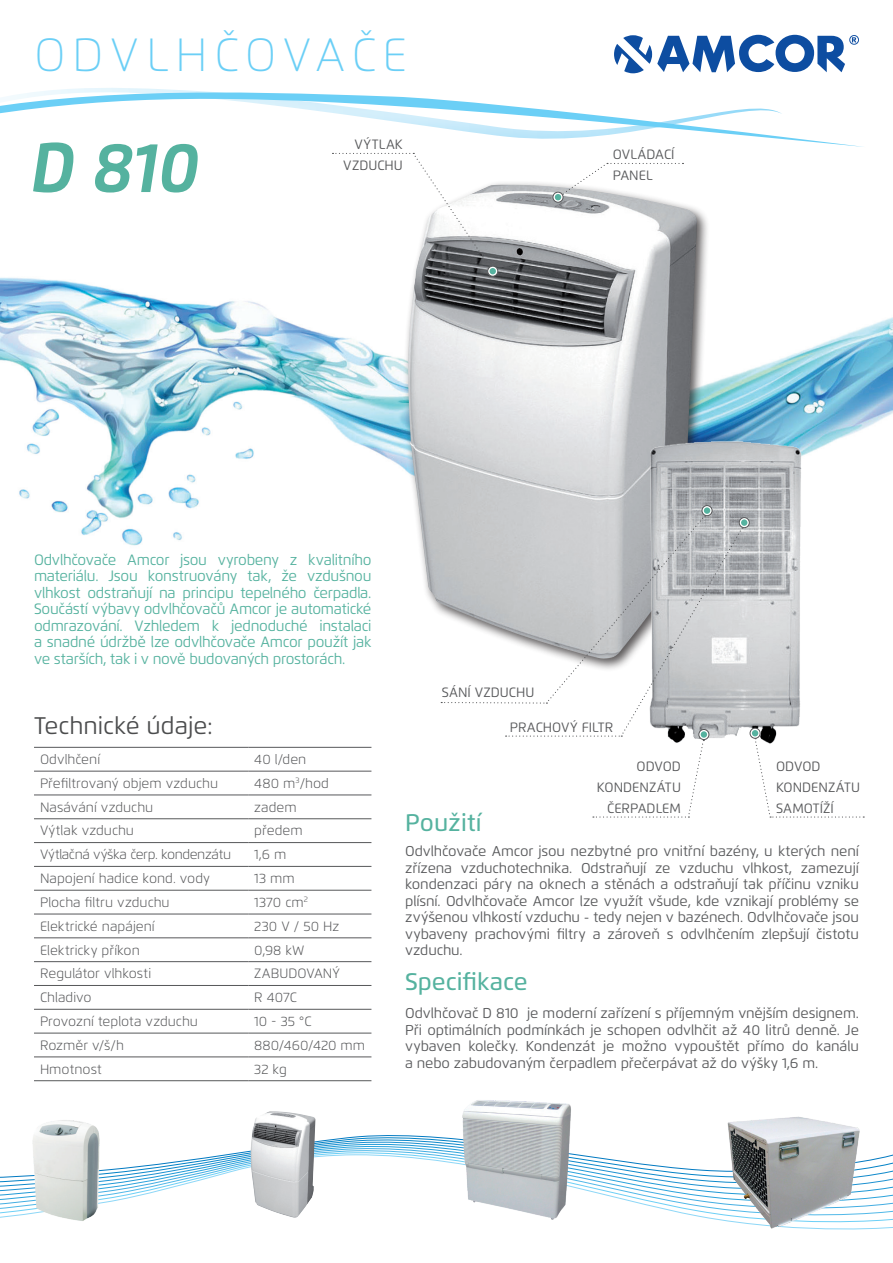
<style>
.page{position:relative;width:893px;height:1263px;background:#fff}
.page>*{position:absolute;margin:0;border:0;box-sizing:border-box;transform-origin:0 0}
.t1{font:italic 700 70.2px "Flexo";color:#55b29f}
.t2{font:100 46.5px "Flexo";letter-spacing:.145em;color:#6bcff6}
.t3{font:500 24px "Flexo";color:#55b29f}
.t4{font:24px "Flexo";color:#4b4c4d}
.t5{font:15px/16.5px "Flexo";letter-spacing:-.02em;color:#55b29f;text-align:justify}
.t6{font:14.25px/16.5px "Flexo";letter-spacing:-.01em;color:#57585a;text-align:justify}
.t7{font:300 13.5px "Flexo";color:#57585a}
.t8{font:13.5px/21px "Flexo";color:#57585a;text-align:right}
.t9{font:300 13.5px "Flexo";letter-spacing:-.03em;color:#57585a}
</style>
<div class="page">
<img style="left:0;top:277px;width:893px;height:254px">
<svg style="left:0;top:88px;width:863px;height:59px"></svg>
<svg style="left:0;top:1206px;width:893px;height:7px"></svg>
<svg style="left:0;top:1199px;width:893px;height:7px"></svg>
<svg style="left:0;top:1194px;width:893px;height:5px"></svg>
<svg style="left:0;top:1189px;width:885px;height:5px"></svg>
<svg style="left:0;top:1183px;width:893px;height:6px"></svg>
<svg style="left:0;top:1135px;width:893px;height:48px"></svg>
<svg style="left:614px;top:35px;width:245px;height:38px"></svg>
<img style="left:25px;top:1120px;width:82px;height:101px">
<img style="left:459px;top:1100px;width:115px;height:120px">
<img style="left:250px;top:1111px;width:66px;height:107px">
<img style="left:713px;top:1116px;width:166px;height:114px">
<hr style="left:34px;top:747px;width:214px;height:1px;background:#57585a">
<hr style="left:248px;top:747px;width:123px;height:1px;background:#57585a">
<hr style="left:34px;top:771px;width:214px;height:1px;background:#57585a">
<hr style="left:248px;top:771px;width:123px;height:1px;background:#57585a">
<hr style="left:34px;top:795px;width:214px;height:1px;background:#57585a">
<hr style="left:248px;top:795px;width:123px;height:1px;background:#57585a">
<hr style="left:34px;top:818px;width:214px;height:1px;background:#57585a">
<hr style="left:248px;top:818px;width:123px;height:1px;background:#57585a">
<hr style="left:34px;top:842px;width:214px;height:1px;background:#57585a">
<hr style="left:248px;top:842px;width:123px;height:1px;background:#57585a">
<hr style="left:34px;top:866px;width:214px;height:1px;background:#57585a">
<hr style="left:248px;top:866px;width:123px;height:1px;background:#57585a">
<hr style="left:34px;top:890px;width:214px;height:1px;background:#57585a">
<hr style="left:248px;top:890px;width:123px;height:1px;background:#57585a">
<hr style="left:34px;top:914px;width:214px;height:1px;background:#57585a">
<hr style="left:248px;top:914px;width:123px;height:1px;background:#57585a">
<hr style="left:34px;top:937px;width:214px;height:1px;background:#57585a">
<hr style="left:248px;top:937px;width:123px;height:1px;background:#57585a">
<hr style="left:34px;top:961px;width:214px;height:1px;background:#57585a">
<hr style="left:248px;top:961px;width:123px;height:1px;background:#57585a">
<hr style="left:34px;top:985px;width:214px;height:1px;background:#57585a">
<hr style="left:248px;top:985px;width:123px;height:1px;background:#57585a">
<hr style="left:34px;top:1009px;width:214px;height:1px;background:#57585a">
<hr style="left:248px;top:1009px;width:123px;height:1px;background:#57585a">
<hr style="left:34px;top:1033px;width:214px;height:1px;background:#57585a">
<hr style="left:248px;top:1033px;width:123px;height:1px;background:#57585a">
<hr style="left:34px;top:1057px;width:214px;height:1px;background:#57585a">
<hr style="left:248px;top:1057px;width:123px;height:1px;background:#57585a">
<hr style="left:34px;top:1080px;width:214px;height:1px;background:#57585a">
<hr style="left:248px;top:1080px;width:123px;height:1px;background:#57585a">
<div style="left:403px;top:180px;width:307px;height:492px;background:#231f20;opacity:.75"></div>
<img style="left:407px;top:184px;width:290px;height:475px">
<img style="left:637px;top:432px;width:175px;height:306px">
<div style="left:553px;top:192px;width:10px;height:11px;border:1px solid #57585a;border-radius:50%"></div>
<svg style="left:555px;top:163px;width:128px;height:37px"></svg>
<div style="left:487px;top:266px;width:11px;height:11px;border:1px solid #57585a;border-radius:50%"></div>
<svg style="left:332px;top:153px;width:164px;height:121px"></svg>
<div style="left:750px;top:728px;width:10px;height:10px;background:#6c6d6f;border-radius:50%"></div>
<div style="left:750px;top:728px;width:10px;height:11px;border:1px solid #57585a;border-radius:50%"></div>
<svg style="left:752px;top:730px;width:112px;height:88px"></svg>
<svg style="left:441px;top:515px;width:302px;height:303px"></svg>
<div style="left:702px;top:505px;width:10px;height:11px;border:1px solid #57585a;border-radius:50%"></div>
<div style="left:704px;top:507px;width:6px;height:7px;background:#55b29f;border-radius:50%"></div>
<svg style="left:739px;top:518px;width:10px;height:10px"></svg>
<div style="left:739px;top:517px;width:11px;height:11px;border:1px solid #57585a;border-radius:50%"></div>
<div style="left:741px;top:519px;width:6px;height:7px;background:#55b29f;border-radius:50%"></div>
<svg style="left:699px;top:729px;width:10px;height:10px"></svg>
<div style="left:698px;top:729px;width:11px;height:11px;border:1px solid #57585a;border-radius:50%"></div>
<div style="left:701px;top:731px;width:6px;height:7px;background:#55b29f;border-radius:50%"></div>
<h2 class="t2" style="left:34px;top:27px;width:374px">ODVLHČOVAČE</h2>
<h1 class="t1" style="left:30px;top:124px;width:170px">D 810</h1>
<p class="t8" style="left:343px;top:134px;width:61px">VÝTLAK<br>VZDUCHU</p>
<p class="t8" style="left:613px;top:144px;width:63px;text-align:left">OVLÁDACÍ<br>PANEL</p>
<p class="t5" style="left:34px;top:551px;width:339px">Odvlhčovače Amcor jsou vyrobeny z kvalitního materiálu. Jsou konstruovány tak, že vzdušnou vlhkost odstraňují na principu tepelného čerpadla.<br>Součástí výbavy odvlhčovačů Amcor je automatické odmrazování. Vzhledem k jednoduché instalaci a snadné údržbě lze odvlhčovače Amcor použít jak ve starších, tak i v nově budovaných prostorách.</p>
<h3 class="t4" style="left:34px;top:711px;width:181px">Technické údaje:</h3>
<p class="t8" style="left:442px;top:682px;width:94px">SÁNÍ VZDUCHU</p>
<p class="t8" style="left:510px;top:717px;width:105px">PRACHOVÝ FILTR</p>
<p class="t7" style="left:40px;top:751px;width:62px">Odvlhčení</p>
<p class="t7" style="left:254px;top:751px;width:54px">40 l/den</p>
<p class="t7" style="left:40px;top:775px;width:180px">Přefiltrovaný objem vzduchu</p>
<p class="t7" style="left:254px;top:775px;width:76px">480 m<sup>3</sup>/hod</p>
<p class="t7" style="left:40px;top:799px;width:115px">Nasávání vzduchu</p>
<p class="t7" style="left:254px;top:799px;width:44px">zadem</p>
<p class="t7" style="left:40px;top:822px;width:96px">Výtlak vzduchu</p>
<p class="t7" style="left:254px;top:822px;width:50px">předem</p>
<p class="t9" style="left:40px;top:846px;width:193px">Výtlačná výška čerp. kondenzátu</p>
<p class="t7" style="left:254px;top:846px;width:34px">1,6 m</p>
<p class="t7" style="left:40px;top:870px;width:172px">Napojení hadice kond. vody</p>
<p class="t7" style="left:254px;top:870px;width:42px">13 mm</p>
<p class="t7" style="left:40px;top:894px;width:131px">Plocha filtru vzduchu</p>
<p class="t7" style="left:254px;top:894px;width:55px">1370 cm<sup>2</sup></p>
<p class="t7" style="left:40px;top:918px;width:116px">Elektrické napájení</p>
<p class="t7" style="left:254px;top:918px;width:87px">230 V / 50 Hz</p>
<p class="t7" style="left:40px;top:942px;width:101px">Elektricky příkon</p>
<p class="t7" style="left:254px;top:942px;width:52px">0,98 kW</p>
<p class="t7" style="left:40px;top:965px;width:113px">Regulátor vlhkosti</p>
<p class="t7" style="left:254px;top:965px;width:87px">ZABUDOVANÝ</p>
<p class="t7" style="left:40px;top:989px;width:53px">Chladivo</p>
<p class="t7" style="left:254px;top:989px;width:44px">R 407C</p>
<p class="t7" style="left:40px;top:1013px;width:159px">Provozní teplota vzduchu</p>
<p class="t7" style="left:254px;top:1013px;width:59px">10 - 35 °C</p>
<p class="t7" style="left:40px;top:1037px;width:85px">Rozměr v/š/h</p>
<p class="t7" style="left:254px;top:1037px;width:112px">880/460/420 mm</p>
<p class="t7" style="left:40px;top:1061px;width:63px">Hmotnost</p>
<p class="t7" style="left:254px;top:1061px;width:34px">32 kg</p>
<h3 class="t3" style="left:405px;top:808px;width:78px">Použití</h3>
<p class="t8" style="left:597px;top:756px;width:86px">ODVOD<br>KONDENZÁTU<br>ČERPADLEM</p>
<p class="t8" style="left:776px;top:756px;width:86px;text-align:left">ODVOD<br>KONDENZÁTU<br>SAMOTÍŽÍ</p>
<p class="t6" style="left:405px;top:843px;width:455px">Odvlhčovače Amcor jsou nezbytné pro vnitřní bazény, u kterých není zřízena vzduchotechnika. Odstraňují ze vzduchu vlhkost, zamezují kondenzaci páry na oknech a stěnách a odstraňují tak příčinu vzniku plísní. Odvlhčovače Amcor lze využít všude, kde vznikají problémy se zvýšenou vlhkostí vzduchu - tedy nejen v bazénech. Odvlhčovače jsou vybaveny prachovými filtry a zároveň s odvlhčením zlepšují čistotu vzduchu.</p>
<h3 class="t3" style="left:405px;top:967px;width:124px">Specifikace</h3>
<p class="t6" style="left:405px;top:1005px;width:455px">Odvlhčovač D 810 je moderní zařízení s příjemným vnějším designem.<br>Při optimálních podmínkách je schopen odvlhčit až 40 litrů denně. Je vybaven kolečky. Kondenzát je možno vypouštět přímo do kanálu a nebo zabudovaným čerpadlem přečerpávat až do výšky 1,6 m.</p>
</div>
